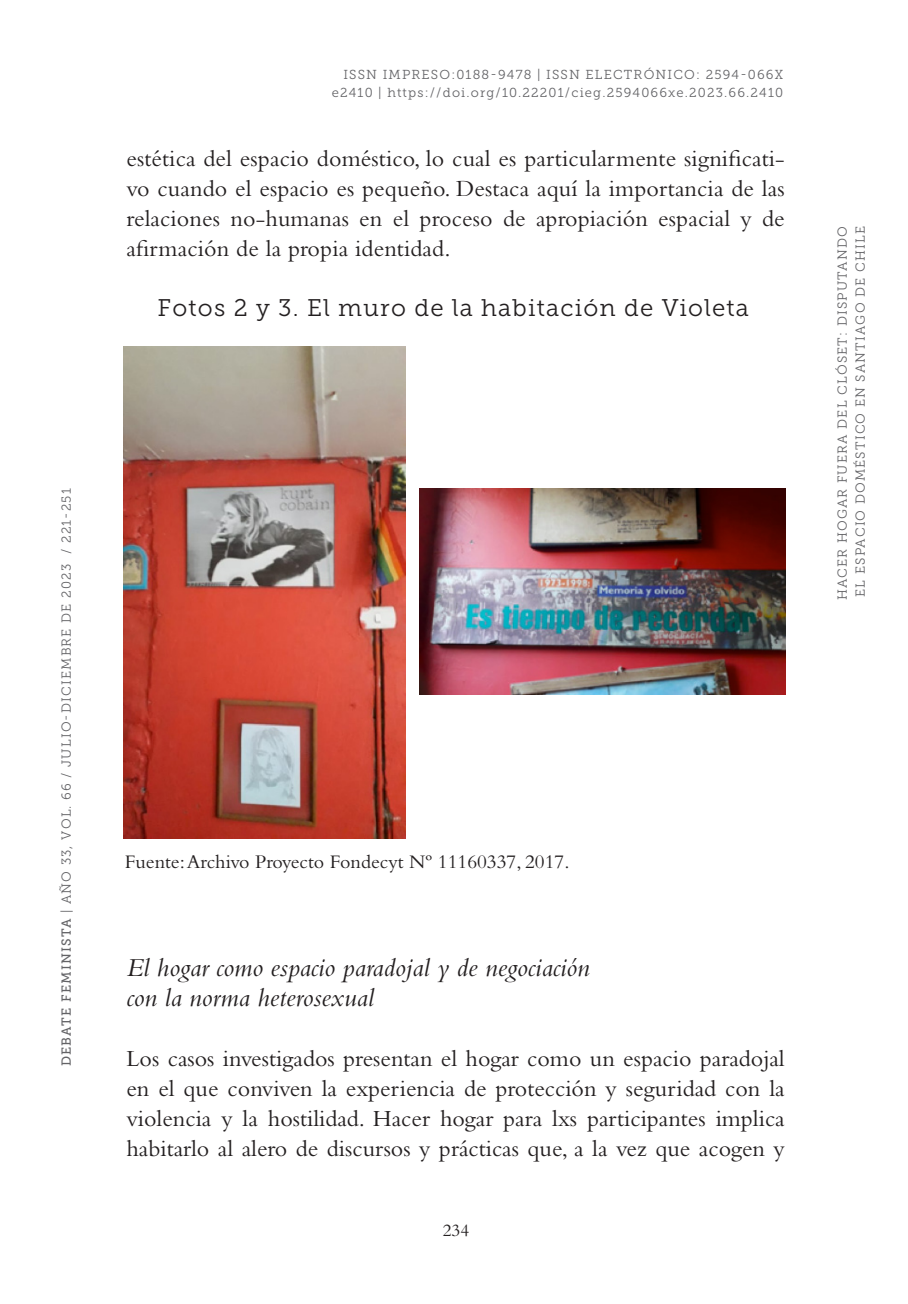
<style>
.page{position:relative;width:908px;height:1304px;background:#fff}
.page>*{position:absolute;margin:0;border:0;box-sizing:border-box;transform-origin:0 0}
.SUBTITULILLO{font:italic 27px/30px "Bembo Std";color:#231f20}
.PRIMER_PARRAFO{font:24px/30px "Bembo Std";color:#231f20;text-align:justify}
.BODY_TEXT{font:24px/30px "Bembo Std";letter-spacing:.005em;color:#231f20;text-align:justify}
.TIT_ABSTRACT_IDIOMA{font:24px "Museo Slab 300";letter-spacing:.05em;color:#231f20}
.NOTA_AL_PIE{font:20px "Bembo Std";color:#231f20}
.t1{font:18px "Bembo Std";color:#231f20}
.t2{font:13px/18px "Museo Slab 300";letter-spacing:.09em;color:#636366;text-align:right}
.s1{font-family:"Museo Slab 500"}
</style>
<div class="page">
<img style="left:124px;top:346px;width:281px;height:492px">
<img style="left:419px;top:488px;width:366px;height:206px">
<p class="t2" style="left:57px;top:1066px;width:579px;rotate:-90deg"><span class="s1">DEBATE FEMINISTA</span> | AÑO 33, VOL. 66 / JULIO-DICIEMBRE DE 2023 / 221-251</p>
<p class="t2" style="left:331px;top:66px;width:452px">ISSN IMPRESO:0188-9478 | ISSN ELECTRÓNICO: 2594-066X e2410 | https://doi.org/10.22201/cieg.2594066xe.2023.66.2410</p>
<p class="BODY_TEXT" style="left:126px;top:143px;width:659px">estética del espacio doméstico, lo cual es particularmente significati&shy;vo cuando el espacio es pequeño. Destaca aquí la importancia de las relaciones no-humanas en el proceso de apropiación espacial y de afirmación de la propia identidad.</p>
<p class="TIT_ABSTRACT_IDIOMA" style="left:158px;top:295px;width:592px">Fotos 2 y 3. El muro de la habitación de Violeta</p>
<p class="t2" style="left:833px;top:600px;width:375px;text-align:left;rotate:-90deg">HACER HOGAR FUERA DEL CLÓSET: DISPUTANDO<br>EL ESPACIO DOMÉSTICO EN SANTIAGO DE CHILE</p>
<p class="NOTA_AL_PIE" style="left:125px;top:850px;width:446px">Fuente: Archivo Proyecto Fondecyt Nº 11160337, 2017.</p>
<p class="SUBTITULILLO" style="left:126px;top:952px;width:465px">El hogar como espacio paradojal y de negociación con la norma heterosexual</p>
<p class="PRIMER_PARRAFO" style="left:126px;top:1043px;width:659px">Los casos investigados presentan el hogar como un espacio paradojal en el que conviven la experiencia de protección y seguridad con la violencia y la hostilidad. Hacer hogar para lxs participantes implica habitarlo al alero de discursos y prácticas que, a la vez que acogen y</p>
<h3 class="t1" style="left:442px;top:1220px;width:28px">234</h3>
</div>
